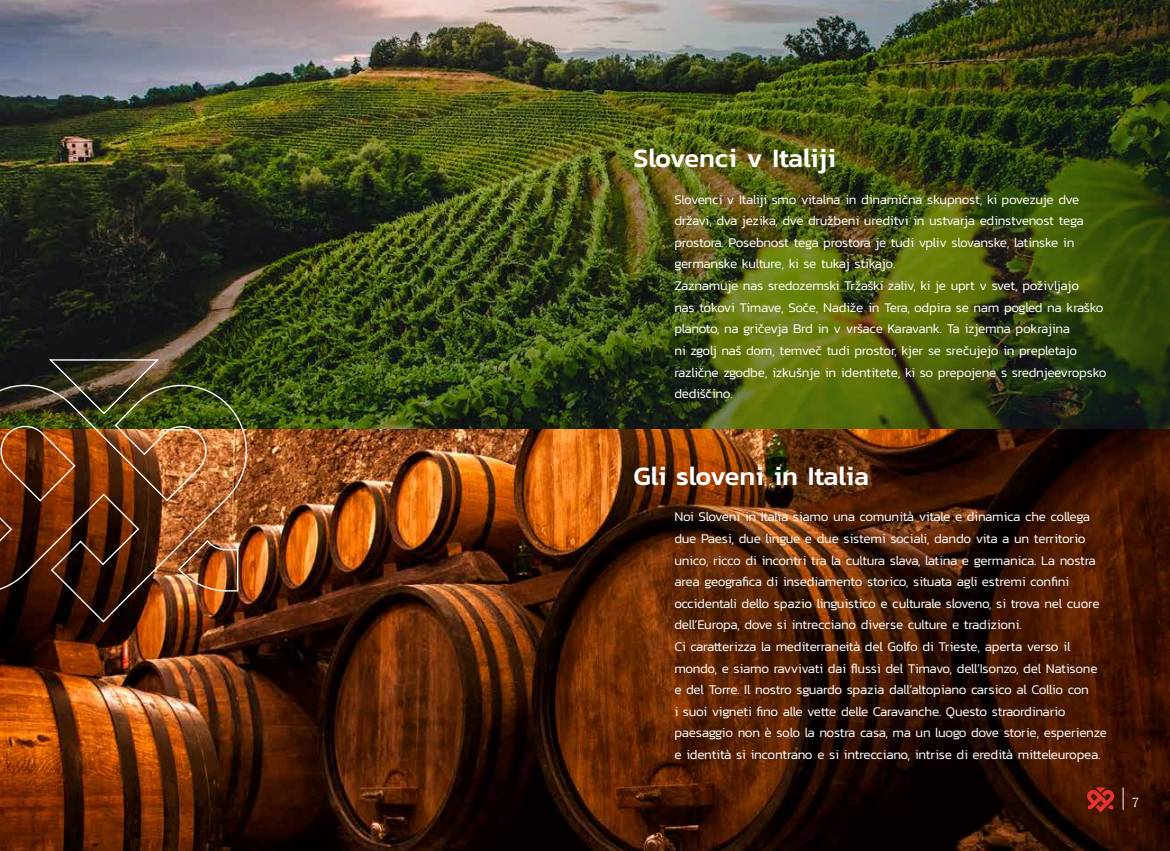
<style>
.page{position:relative;width:1170px;height:851px;background:#fff}
.page>*{position:absolute;margin:0;border:0;box-sizing:border-box;transform-origin:0 0}
.t1{font:500 27px "Kanit";color:#fff}
.t2{font:15px "Katari";color:#fff}
.t3{font:300 13.5px/21.6px "Kanit";letter-spacing:-.02em;color:#fff}
</style>
<div class="page">
<img style="left:0;top:0;width:1169px;height:429px">
<img style="left:0;top:429px;width:1169px;height:421px">
<svg style="left:49px;top:358px;width:112px;height:19px;background:#594f3f"></svg>
<img style="left:0;top:377px;width:254px;height:246px">
<svg style="left:1122px;top:787px;width:1px;height:22px"></svg>
<svg style="left:1086px;top:787px;width:28px;height:25px"></svg>
<h1 class="t1" style="left:633px;top:137px;width:204px">Slovenci v Italiji</h1>
<p class="t3" style="left:674px;top:188px;width:433px">Slovenci v Italiji smo vitalna in dinamična skupnost, ki povezuje dve državi, dva jezika, dve družbeni ureditvi in ustvarja edinstvenost tega prostora. Posebnost tega prostora je tudi vpliv slovanske, latinske in germanske kulture, ki se tukaj stikajo.<br>Zaznamuje nas sredozemski Tržaški zaliv, ki je uprt v svet, poživljajo<br>nas tokovi Timave, Soče, Nadiže in Tera, odpira se nam pogled na kraško planoto, na gričevja Brd in v vršace Karavank. Ta izjemna pokrajina<br>ni zgolj naš dom, temveč tudi prostor, kjer se srečujejo in prepletajo različne zgodbe, izkušnje in identitete, ki so prepojene s srednjeevropsko dediščino.</p>
<h1 class="t1" style="left:633px;top:455px;width:237px">Gli sloveni in Italia</h1>
<p class="t3" style="left:674px;top:505px;width:434px">Noi Sloveni in Italia siamo una comunità vitale e dinamica che collega due Paesi, due lingue e due sistemi sociali, dando vita a un territorio unico, ricco di incontri tra la cultura slava, latina e germanica. La nostra area geografica di insediamento storico, situata agli estremi confini occidentali dello spazio linguistico e culturale sloveno, si trova nel cuore dell’Europa, dove si intrecciano diverse culture e tradizioni.<br>Ci caratterizza la mediterraneità del Golfo di Trieste, aperta verso il mondo, e siamo ravvivati dai flussi del Timavo, dell’Isonzo, del Natisone e del Torre. Il nostro sguardo spazia dall’altopiano carsico al Collio con<br>i suoi vigneti fino alle vette delle Caravanche. Questo straordinario paesaggio non è solo la nostra casa, ma un luogo dove storie, esperienze e identità si incontrano e si intrecciano, intrise di eredità mitteleuropea.</p>
<p class="t2" style="left:1131px;top:792px;width:8px">7</p>
</div>
